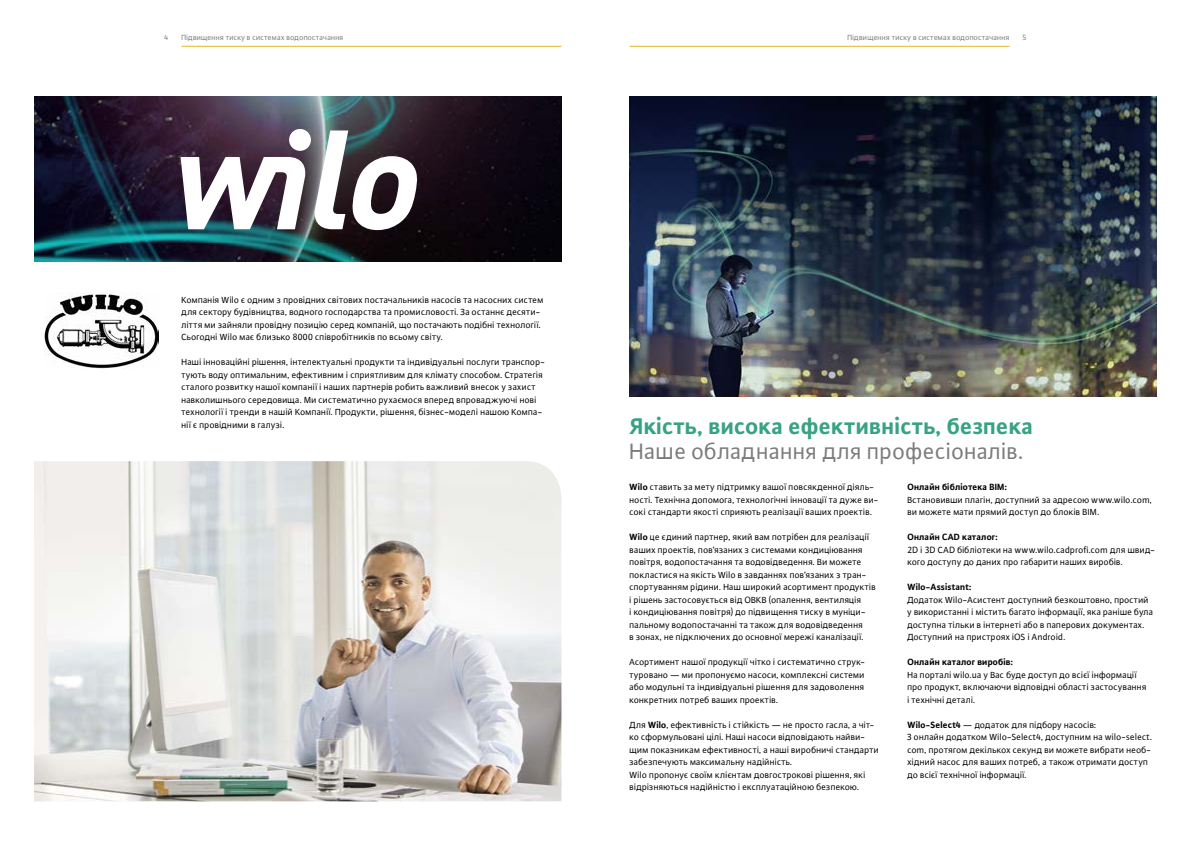
<style>
.page{position:relative;width:1191px;height:842px;background:#fff}
.page>*{position:absolute;margin:0;border:0;box-sizing:border-box;transform-origin:0 0}
.t1{font:700 24px "WILO Plus Global";color:#38a284}
.t2{font:24px "WILO Plus Global";color:#7c7c7c}
.t3{font:9.5px/12.5px "WILO Plus Global";letter-spacing:.005em;color:#000}
.t4{font:700 9.5px "WILO Plus Global";letter-spacing:.005em;color:#000}
.t5{font:8px "WILO Plus Global";color:#7c7c7c}
.s1{font-weight:700}
</style>
<div class="page">
<img style="left:34px;top:461px;width:527px;height:340px">
<img style="left:629px;top:96px;width:528px;height:301px">
<img style="left:34px;top:96px;width:527px;height:165px">
<svg style="left:181px;top:129px;width:236px;height:101px"></svg>
<img style="left:44px;top:292px;width:114px;height:77px">
<hr style="left:629px;top:46px;width:380px;height:1px;background:#e4b720">
<hr style="left:181px;top:46px;width:380px;height:1px;background:#e4b720">
<p class="t5" style="left:164px;top:32px;width:6px">4</p>
<p class="t5" style="left:1022px;top:32px;width:6px">5</p>
<p class="t5" style="left:181px;top:33px;width:164px">Підвищення тиску в системах водопостачання</p>
<p class="t5" style="left:847px;top:33px;width:164px">Підвищення тиску в системах водопостачання</p>
<p class="t3" style="left:181px;top:293px;width:364px">Компанія Wilo є одним з провідних світових постачальників насосів та насосних систем для сектору будівництва, водного господарства та промисловості. За останнє десяти&shy;ліття ми зайняли провідну позицію серед компаній, що постачають подібні технології.<br>Сьогодні Wilo має близько 8000 співробітників по всьому світу.</p>
<p class="t3" style="left:181px;top:356px;width:365px">Наші інноваційні рішення, інтелектуальні продукти та індивідуальні послуги транспор&shy;тують воду оптимальним, ефективним і сприятливим для клімату способом. Стратегія сталого розвитку нашої компанії і наших партнерів робить важливий внесок у захист навколишнього середовища. Ми систематично рухаємося вперед впроваджуючі нові технології і тренди в нашій Компанії. Продукти, рішення, бізнес-моделі нашою Компа&shy;нії є провідними в галузі.</p>
<h1 class="t1" style="left:629px;top:412px;width:405px">Якість, висока ефективність, безпека</h1>
<h1 class="t2" style="left:629px;top:437px;width:396px">Наше обладнання для професіоналів.</h1>
<p class="t3" style="left:629px;top:481px;width:251px"><span class="s1">Wilo</span> ставить за мету підтримку вашої повсякденної діяль&shy;ності. Технічна допомога, технологічні інновації та дуже ви&shy;сокі стандарти якості сприяють реалізації ваших проектів.</p>
<p class="t3" style="left:629px;top:531px;width:248px"><span class="s1">Wilo</span> це єдиний партнер, який вам потрібен для реалізації ваших проектів, пов’язаних з системами кондиціювання повітря, водопостачання та водовідведення. Ви можете покластися на якість Wilo в завданнях пов’язаних з тран&shy;спортуванням рідини. Наш широкий асортимент продуктів і рішень застосовується від ОВКВ (опалення, вентиляція<br>і кондиціювання повітря) до підвищення тиску в муніци&shy;пальному водопостачанні та також для водовідведення<br>в зонах, не підключених до основної мережі каналізації.</p>
<p class="t3" style="left:629px;top:656px;width:237px;text-align:justify">Асортимент нашої продукції чітко і систематично струк&shy;туровано — ми пропонуємо насоси, комплексні системи або модульні та індивідуальні рішення для задоволення конкретних потреб ваших проектів.</p>
<p class="t3" style="left:629px;top:718px;width:251px">Для <span class="s1">Wilo</span>, ефективність і стійкість — не просто гасла, а чіт&shy;ко сформульовані цілі. Наші насоси відповідають найви&shy;щим показникам ефективності, а наші виробничі стандарти забезпечують максимальну надійність.<br>Wilo пропонує своїм клієнтам довгострокові рішення, які відрізняються надійністю і експлуатаційною безпекою.</p>
<p class="t4" style="left:907px;top:481px;width:101px">Онлайн бібліотека BIM:</p>
<p class="t3" style="left:907px;top:493px;width:246px">Встановивши плагін, доступний за адресою www.wilo.com, ви можете мати прямий доступ до блоків BIM.</p>
<p class="t4" style="left:907px;top:531px;width:92px">Онлайн CAD каталог:</p>
<p class="t3" style="left:907px;top:543px;width:249px">2D і 3D CAD бібліотеки на www.wilo.cadprofi.com для швид&shy;кого доступу до даних про габарити наших виробів.</p>
<p class="t4" style="left:907px;top:581px;width:66px">Wilo-Assistant:</p>
<p class="t3" style="left:907px;top:593px;width:247px">Додаток Wilo-Асистент доступний безкоштовно, простий у використанні і містить багато інформації, яка раніше була доступна тільки в інтернеті або в паперових документах.<br>Доступний на пристроях iOS і Android.</p>
<p class="t4" style="left:907px;top:657px;width:107px">Онлайн каталог виробів:</p>
<p class="t3" style="left:907px;top:668px;width:241px">На порталі wilo.ua у Вас буде доступ до всієї інформації про продукт, включаючи відповідні області застосування і технічні деталі.</p>
<p class="t3" style="left:907px;top:718px;width:246px"><span class="s1">Wilo-Select4</span> — додаток для підбору насосів:<br>З онлайн додатком Wilo-Select4, доступним на wilo-select. com, протягом декількох секунд ви можете вибрати необ&shy;хідний насос для ваших потреб, а також отримати доступ до всієї технічної інформації.</p>
</div>
